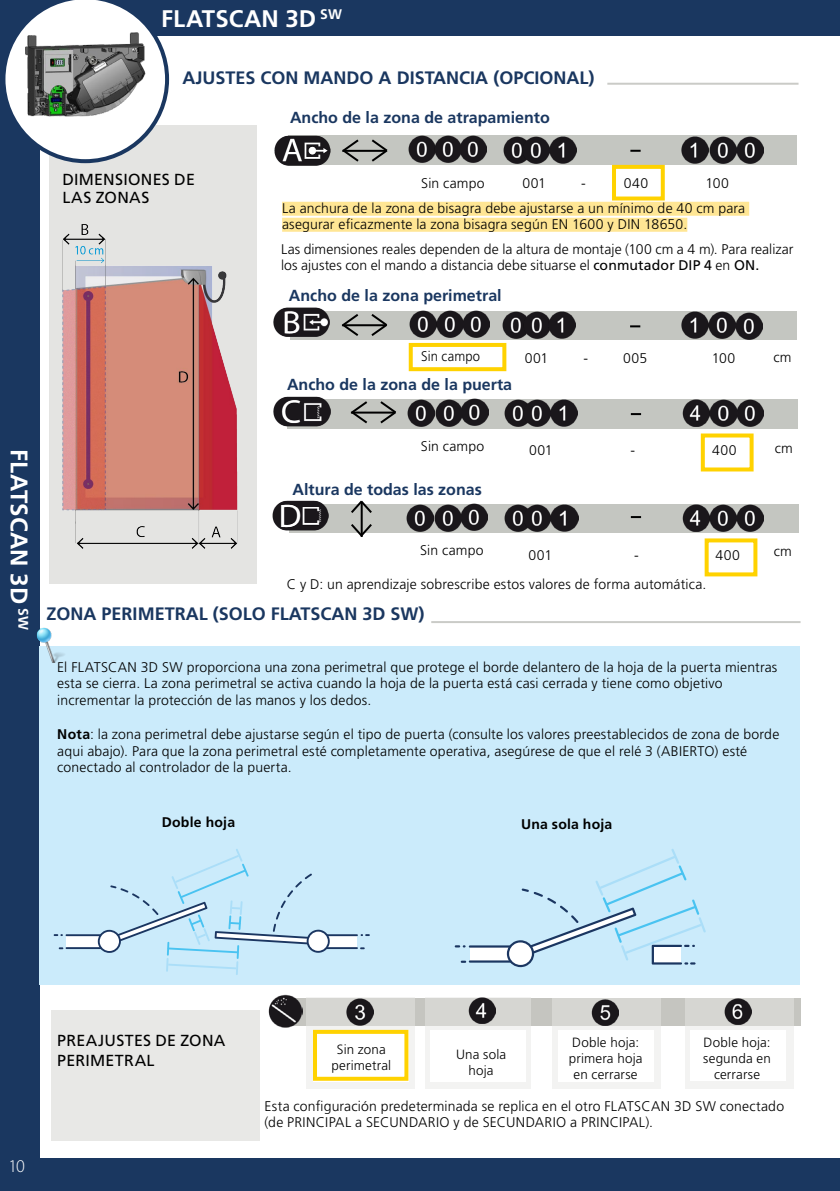
<style>
.page{position:relative;width:840px;height:1191px;background:#fff}
.page>*{position:absolute;margin:0;border:0;box-sizing:border-box;transform-origin:0 0}
.t1{font:700 24px "Frutiger LT Std";color:#fff}
.t2{font:700 18px "Frutiger LT Std";color:#1a3760}
.t3{font:300 18px "Myriad Pro";color:#fff}
.t4{font:700 16px "Frutiger LT Std";color:#1a3760}
.t5{font:16px/18px "Frutiger LT Std";letter-spacing:.015em;color:#000}
.t6{font:300 14px/16.8px "Frutiger LT Std";letter-spacing:.01em;color:#000}
.t7{font:700 14px "Frutiger LT Std";letter-spacing:.015em;color:#000}
.t8{font:300 14px "Frutiger LT Std";letter-spacing:.01em;color:#000;scale:.93 1}
.t9{font:300 13.4px/16px "Frutiger LT Std";letter-spacing:.015em;color:#000;text-align:center}
.s1{font-weight:400}
.s2{font-weight:700}
</style>
<div class="page">
<div style="left:49px;top:125px;width:207px;height:459px;background:#e4e4e2"></div>
<div style="left:700px;top:433px;width:53px;height:38px;border:4px solid #ffd200"></div>
<div style="left:704px;top:538px;width:53px;height:38px;border:4px solid #ffd200"></div>
<div style="left:290px;top:504px;width:508px;height:28px;background:#c4c6c1"></div>
<img style="left:272px;top:500px;width:56px;height:30px">
<hr style="left:360px;top:502px;width:2px;height:35px;background:#000">
<svg style="left:348px;top:522px;width:26px;height:15px"></svg>
<svg style="left:351px;top:500px;width:21px;height:15px"></svg>
<div style="left:287px;top:399px;width:510px;height:29px;background:#c4c6c1"></div>
<img style="left:274px;top:396px;width:56px;height:30px">
<img style="left:462px;top:399px;width:25px;height:27px">
<img style="left:407px;top:399px;width:55px;height:27px">
<img style="left:504px;top:399px;width:19px;height:28px">
<img style="left:523px;top:399px;width:54px;height:28px">
<svg style="left:630px;top:413px;width:10px;height:2px"></svg>
<img style="left:682px;top:399px;width:81px;height:28px">
<img style="left:406px;top:504px;width:81px;height:27px">
<img style="left:504px;top:504px;width:19px;height:27px">
<img style="left:523px;top:504px;width:54px;height:27px">
<svg style="left:630px;top:516px;width:10px;height:2px"></svg>
<img style="left:682px;top:504px;width:80px;height:28px">
<div style="left:0;top:1158px;width:839px;height:33px;background:#1a3760"></div>
<div style="left:0;top:0;width:39px;height:1191px;background:#1a3760"></div>
<div style="left:286px;top:998px;width:514px;height:28px;background:#c5c5c0"></div>
<svg style="left:685px;top:998px;width:107px;height:90px;fill:#d6d6d2"></svg>
<div style="left:51px;top:1010px;width:208px;height:131px;background:#e8e8e6"></div>
<img style="left:269px;top:994px;width:33px;height:33px">
<svg style="left:306px;top:997px;width:108px;height:91px;fill:#d6d6d2"></svg>
<svg style="left:425px;top:997px;width:106px;height:91px;fill:#d6d6d2"></svg>
<svg style="left:552px;top:998px;width:107px;height:90px;fill:#d6d6d2"></svg>
<div style="left:558px;top:1030px;width:95px;height:51px;background:#fff"></div>
<div style="left:430px;top:1030px;width:95px;height:51px;background:#fff"></div>
<div style="left:313px;top:1030px;width:95px;height:51px;background:#fff"></div>
<div style="left:689px;top:1030px;width:95px;height:50px;background:#fff"></div>
<div style="left:0;top:1px;width:839px;height:35px;background:#1a3760"></div>
<svg style="left:15px;top:117px;width:145px;height:46px"></svg>
<img style="left:5px;top:0;width:279px;height:117px">
<div style="left:288px;top:136px;width:508px;height:29px;background:#c4c6c1"></div>
<img style="left:275px;top:136px;width:56px;height:29px">
<img style="left:459px;top:135px;width:27px;height:28px">
<img style="left:408px;top:136px;width:53px;height:27px">
<hr style="left:342px;top:150px;width:43px;height:2px;background:#000">
<svg style="left:342px;top:139px;width:18px;height:23px"></svg>
<svg style="left:369px;top:139px;width:19px;height:23px"></svg>
<img style="left:503px;top:136px;width:19px;height:27px">
<img style="left:522px;top:136px;width:54px;height:27px">
<svg style="left:630px;top:150px;width:10px;height:2px"></svg>
<img style="left:681px;top:136px;width:81px;height:28px">
<img style="left:346px;top:998px;width:27px;height:27px">
<img style="left:468px;top:997px;width:27px;height:26px">
<img style="left:591px;top:999px;width:27px;height:26px">
<img style="left:724px;top:998px;width:27px;height:26px">
<div style="left:290px;top:311px;width:506px;height:28px;background:#c4c6c1"></div>
<img style="left:273px;top:307px;width:56px;height:29px">
<hr style="left:342px;top:324px;width:43px;height:2px;background:#000">
<svg style="left:341px;top:314px;width:19px;height:22px"></svg>
<svg style="left:369px;top:314px;width:18px;height:22px"></svg>
<img style="left:681px;top:312px;width:81px;height:27px">
<img style="left:409px;top:310px;width:80px;height:28px">
<img style="left:502px;top:311px;width:21px;height:27px">
<img style="left:523px;top:311px;width:25px;height:27px">
<img style="left:548px;top:311px;width:27px;height:27px">
<svg style="left:630px;top:325px;width:10px;height:2px"></svg>
<img style="left:39px;top:217px;width:199px;height:338px">
<div style="left:611px;top:165px;width:53px;height:35px;border:4px solid #ffd200"></div>
<div style="left:40px;top:646px;width:759px;height:338px;background:#cbebfb"></div>
<svg style="left:54px;top:849px;width:315px;height:126px"></svg>
<img style="left:37px;top:626px;width:28px;height:36px">
<div style="left:313px;top:1029px;width:95px;height:51px;border:4px solid #ffd200"></div>
<hr style="left:607px;top:83px;width:191px;height:2px;background:#969890">
<div style="left:408px;top:343px;width:98px;height:28px;border:4px solid #ffd200"></div>
<hr style="left:351px;top:411px;width:43px;height:2px;background:#000">
<svg style="left:350px;top:401px;width:19px;height:23px"></svg>
<svg style="left:378px;top:401px;width:18px;height:23px"></svg>
<div style="left:282px;top:202px;width:466px;height:14px;background:#ffe694"></div>
<div style="left:282px;top:218px;width:405px;height:14px;background:#ffe694"></div>
<svg style="left:454px;top:849px;width:251px;height:118px"></svg>
<hr style="left:431px;top:621px;width:369px;height:2px;background:#969890">
<h1 class="t1" style="left:161px;top:5px;width:182px">FLATSCAN 3D <sup>SW</sup></h1>
<p class="t2" style="left:182px;top:67px;width:413px">AJUSTES CON MANDO A DISTANCIA (OPCIONAL)</p>
<p class="t4" style="left:290px;top:108px;width:261px">Ancho de la zona de atrapamiento</p>
<p class="t5" style="left:62px;top:170px;width:134px">DIMENSIONES DE<br>LAS ZONAS</p>
<p class="t6" style="left:421px;top:175px;width:65px">Sin campo</p>
<p class="t6" style="left:522px;top:175px;width:25px">001</p>
<p class="t6" style="left:580px;top:175px;width:6px">-</p>
<p class="t6" style="left:623px;top:174px;width:26px">040</p>
<p class="t6" style="left:705px;top:175px;width:25px">100</p>
<p class="t6" style="left:282px;top:200px;width:464px;line-height:16px">La anchura de la zona de bisagra debe ajustarse a un mínimo de 40 cm para asegurar eficazmente la zona bisagra según EN 1600 y DIN 18650.</p>
<p class="t6" style="left:281px;top:241px;width:513px;line-height:16px">Las dimensiones reales dependen de la altura de montaje (100 cm a 4 m). Para realizar los ajustes con el mando a distancia debe situarse el <span class="s1">conmutador DIP 4</span> en <span class="s1">ON.</span></p>
<p class="t4" style="left:289px;top:286px;width:214px">Ancho de la zona perimetral</p>
<p class="t8" style="left:421px;top:348px;width:65px">Sin campo</p>
<p class="t4" style="left:287px;top:375px;width:226px">Ancho de la zona de la puerta</p>
<p class="t6" style="left:524px;top:350px;width:25px">001</p>
<p class="t6" style="left:583px;top:350px;width:6px">-</p>
<p class="t6" style="left:622px;top:350px;width:26px">005</p>
<p class="t6" style="left:711px;top:350px;width:25px">100</p>
<p class="t6" style="left:773px;top:349px;width:20px">cm</p>
<h1 class="t1" style="left:33px;top:449px;width:182px;rotate:90deg">FLATSCAN 3D <sup>SW</sup></h1>
<p class="t6" style="left:420px;top:437px;width:65px">Sin campo</p>
<p class="t4" style="left:292px;top:480px;width:191px">Altura de todas las zonas</p>
<p class="t6" style="left:420px;top:541px;width:65px">Sin campo</p>
<p class="t6" style="left:528px;top:441px;width:25px">001</p>
<p class="t6" style="left:630px;top:441px;width:6px">-</p>
<p class="t6" style="left:711px;top:441px;width:26px">400</p>
<p class="t6" style="left:528px;top:546px;width:25px">001</p>
<p class="t6" style="left:633px;top:546px;width:6px">-</p>
<p class="t6" style="left:715px;top:546px;width:26px">400</p>
<p class="t6" style="left:286px;top:575px;width:421px">C y D: un aprendizaje sobrescribe estos valores de forma automática.</p>
<p class="t2" style="left:46px;top:603px;width:379px">ZONA PERIMETRAL (SOLO FLATSCAN 3D SW)</p>
<p class="t6" style="left:774px;top:440px;width:20px">cm</p>
<p class="t6" style="left:773px;top:543px;width:20px">cm</p>
<p class="t6" style="left:57px;top:658px;width:721px">El FLATSCAN 3D SW proporciona una zona perimetral que protege el borde delantero de la hoja de la puerta mientras esta se cierra. La zona perimetral se activa cuando la hoja de la puerta está casi cerrada y tiene como objetivo incrementar la protección de las manos y los dedos.</p>
<p class="t6" style="left:57px;top:726px;width:723px"><span class="s2">Nota</span>: la zona perimetral debe ajustarse según el tipo de puerta (consulte los valores preestablecidos de zona de borde aqui abajo). Para que la zona perimetral esté completamente operativa, asegúrese de que el relé 3 (ABIERTO) esté conectado al controlador de la puerta.</p>
<p class="t7" style="left:162px;top:813px;width:75px">Doble hoja</p>
<p class="t7" style="left:520px;top:816px;width:93px">Una sola hoja</p>
<p class="t3" style="left:9px;top:1154px;width:18px">10</p>
<p class="t5" style="left:57px;top:1030px;width:170px;line-height:20px">PREAJUSTES DE ZONA<br>PERIMETRAL</p>
<p class="t9" style="left:331px;top:1041px;width:61px">Sin zona perimetral</p>
<p class="t9" style="left:456px;top:1046px;width:52px">Una sola hoja</p>
<p class="t9" style="left:568px;top:1034px;width:75px">Doble hoja: primera hoja en cerrarse</p>
<p class="t9" style="left:702px;top:1034px;width:69px">Doble hoja: segunda en cerrarse</p>
<p class="t6" style="left:264px;top:1098px;width:520px;line-height:16px">Esta configuración predeterminada se replica en el otro FLATSCAN 3D SW conectado (de PRINCIPAL a SECUNDARIO y de SECUNDARIO a PRINCIPAL).</p>
</div>
